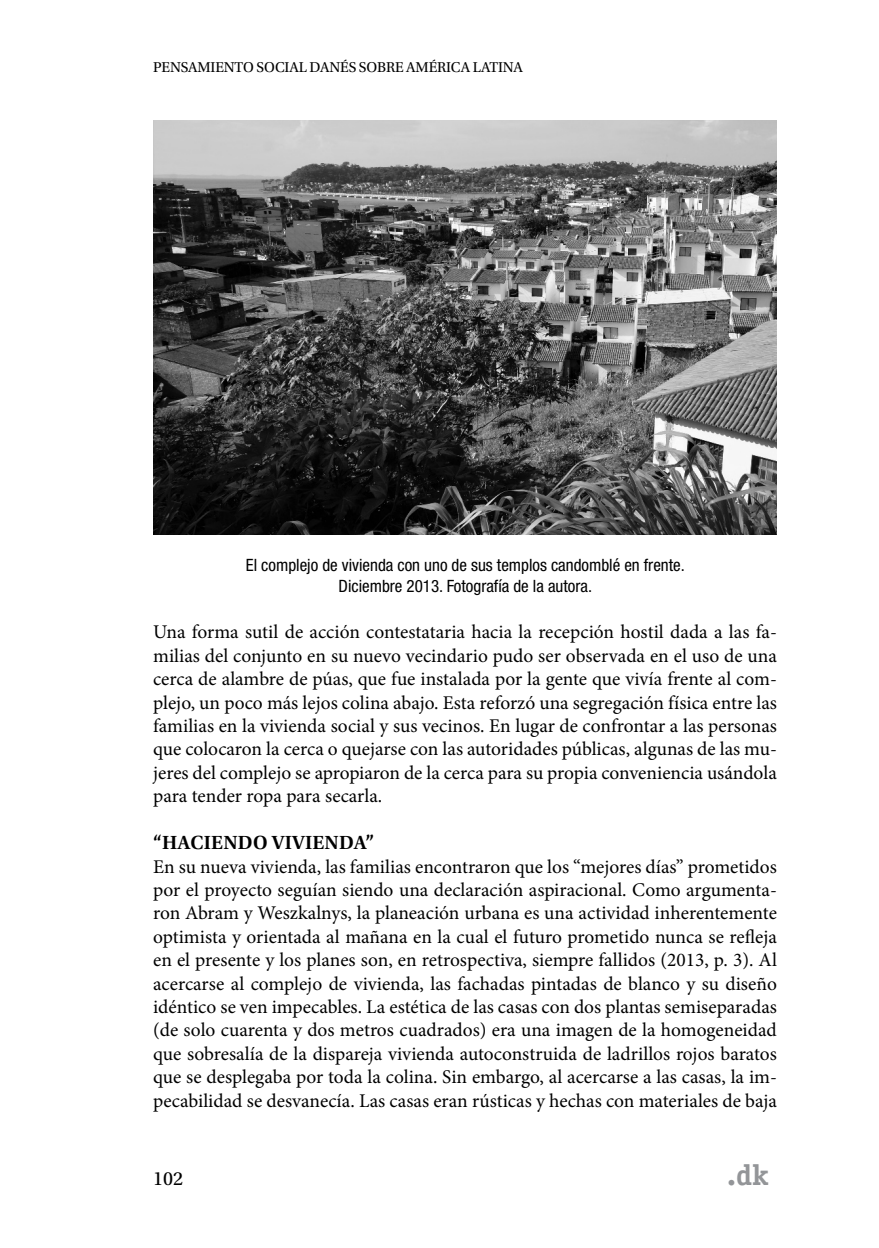
<style>
.page{position:relative;width:879px;height:1248px;background:#fff}
.page>*{position:absolute;margin:0;border:0;box-sizing:border-box;transform-origin:0 0}
.t1{font:700 29px "Officina Serif Std";color:#939598}
.t2{font:600 20px "Utopia Std";letter-spacing:.01em;color:#000}
.t3{font:20px "Utopia Std";color:#000}
.t4{font:19.4px/23.4px "Minion Pro";color:#000;text-align:justify}
.t5{font:condensed 17px/20.4px "Helvetica Neue LT Std";color:#000;text-align:center}
.t6{font:15px "Utopia Std";letter-spacing:-.01em;color:#000}
.s1{font-size:30px}
</style>
<div class="page">
<img style="left:153px;top:120px;width:624px;height:414px">
<p class="t6" style="left:153px;top:59px;width:371px">PENSAMIENTO SOCIAL DANÉS SOBRE AMÉRICA LATINA</p>
<p class="t5" style="left:246px;top:554px;width:440px">El complejo de vivienda con uno de sus templos candomblé en frente.<br>Diciembre 2013. Fotografía de la autora.</p>
<p class="t4" style="left:153px;top:620px;width:625px">Una forma sutil de acción contestataria hacia la recepción hostil dada a las fa&shy;milias del conjunto en su nuevo vecindario pudo ser observada en el uso de una cerca de alambre de púas, que fue instalada por la gente que vivía frente al com&shy;plejo, un poco más lejos colina abajo. Esta reforzó una segregación física entre las familias en la vivienda social y sus vecinos. En lugar de confrontar a las personas que colocaron la cerca o quejarse con las autoridades públicas, algunas de las mu&shy;jeres del complejo se apropiaron de la cerca para su propia conveniencia usándola para tender ropa para secarla.</p>
<p class="t2" style="left:153px;top:831px;width:222px">“HACIENDO VIVIENDA”</p>
<p class="t4" style="left:153px;top:854px;width:625px">En su nueva vivienda, las familias encontraron que los “mejores días” prometidos por el proyecto seguían siendo una declaración aspiracional. Como argumenta&shy;ron Abram y Weszkalnys, la planeación urbana es una actividad inherentemente optimista y orientada al mañana en la cual el futuro prometido nunca se refleja en el presente y los planes son, en retrospectiva, siempre fallidos (2013, p. 3). Al acercarse al complejo de vivienda, las fachadas pintadas de blanco y su diseño idéntico se ven impecables. La estética de las casas con dos plantas semiseparadas (de solo cuarenta y dos metros cuadrados) era una imagen de la homogeneidad que sobresalía de la dispareja vivienda autoconstruida de ladrillos rojos baratos que se desplegaba por toda la colina. Sin embargo, al acercarse a las casas, la im&shy;pecabilidad se desvanecía. Las casas eran rústicas y hechas con materiales de baja</p>
<p class="t3" style="left:153px;top:1167px;width:31px">102</p>
<h1 class="t1" style="left:727px;top:1156px;width:43px"><span class="s1">.</span>dk</h1>
</div>
